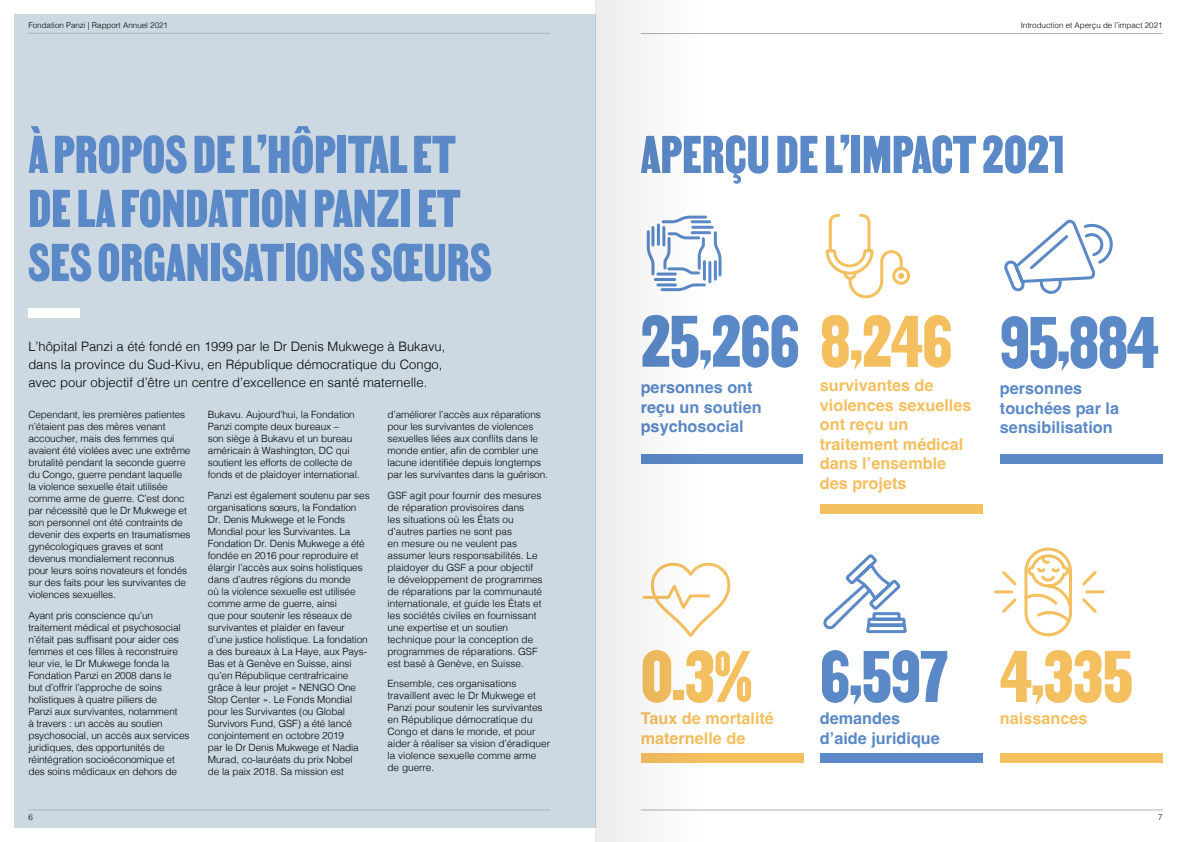
<style>
.page{position:relative;width:1191px;height:842px;background:#fff}
.page>*{position:absolute;margin:0;border:0;box-sizing:border-box;transform-origin:0 0}
.t1{font:88px "MARTIN";letter-spacing:-.01em;color:#5b89c7}
.t2{font:88px "MARTIN";letter-spacing:-.01em;color:#f4bf5f}
.t3{font:64px/54px "MARTIN";color:#5b89c7}
.t4{font:700 16.2px/19.5px "Helvetica";color:#f4bf5f}
.t5{font:700 16.2px/19.5px "Helvetica";color:#5b89c7}
.t6{font:300 13px/18px "Helvetica";color:#000}
.t7{font:300 10px/12px "Helvetica";letter-spacing:-.01em;color:#000}
.t8{font:300 8px "Helvetica";color:#000}
.s1{font-size:76px}
.s2{color:#f4bf5f}
.s3{font-size:76px;color:#f4bf5f}
.s4{color:#5b89c7}
.s5{font-size:76px;color:#5b89c7}
</style>
<div class="page">
<div style="left:14px;top:14px;width:581px;height:814px;background:#ccd9e2"></div>
<div style="left:820px;top:504px;width:162px;height:9px;background:#f4bf5f"></div>
<div style="left:640px;top:454px;width:162px;height:10px;background:#5b89c7"></div>
<div style="left:28px;top:309px;width:51px;height:9px;background:#fff"></div>
<div style="left:1000px;top:454px;width:162px;height:10px;background:#5b89c7"></div>
<div style="left:640px;top:753px;width:163px;height:10px;background:#f4bf5f"></div>
<div style="left:820px;top:753px;width:162px;height:10px;background:#5b89c7"></div>
<div style="left:1000px;top:753px;width:162px;height:10px;background:#f4bf5f"></div>
<svg style="left:1026px;top:549px;width:44px;height:86px"></svg>
<div style="left:1024px;top:547px;width:48px;height:89px;border:3px solid #f4bf5f;border-radius:22px"></div>
<svg style="left:994px;top:553px;width:111px;height:70px"></svg>
<svg style="left:823px;top:554px;width:84px;height:80px"></svg>
<svg style="left:711px;top:563px;width:20px;height:53px"></svg>
<svg style="left:711px;top:225px;width:11px;height:58px"></svg>
<svg style="left:1004px;top:220px;width:109px;height:74px"></svg>
<svg style="left:825px;top:213px;width:86px;height:86px"></svg>
<hr style="left:28px;top:33px;width:522px;height:1px;background:#b3b2b2">
<hr style="left:641px;top:33px;width:521px;height:1px;background:#b3b2b2">
<hr style="left:28px;top:810px;width:522px;height:1px;background:#b3b2b2">
<hr style="left:641px;top:810px;width:521px;height:1px;background:#b3b2b2">
<div style="left:595px;top:0;width:116px;height:842px;background:#f6f6f6"></div>
<p class="t8" style="left:28px;top:19px;width:141px">Fondation Panzi | Rapport Annuel 2021</p>
<p class="t8" style="left:1020px;top:19px;width:143px">Introduction et Aperçu de l’impact 2021</p>
<h2 class="t3" style="left:28px;top:126px;width:465px">À PROPOS DE L’HÔPITAL ET<br>DE LA FONDATION PANZI ET<br>SES ORGANISATIONS SŒURS</h2>
<h2 class="t3" style="left:640px;top:127px;width:425px">APERÇU DE L’IMPACT 2021</h2>
<h3 class="t6" style="left:28px;top:336px;width:418px">L’hôpital Panzi a été fondé en 1999 par le Dr Denis Mukwege à Bukavu, dans la province du Sud-Kivu, en République démocratique du Congo, avec pour objectif d’être un centre d’excellence en santé maternelle.</h3>
<p class="t7" style="left:208px;top:408px;width:153px">Bukavu. Aujourd’hui, la Fondation<br>Panzi compte deux bureaux –<br>son siège à Bukavu et un bureau américain à Washington, DC qui soutient les efforts de collecte de fonds et de plaidoyer international.</p>
<p class="t7" style="left:208px;top:488px;width:163px">Panzi est également soutenu par ses organisations sœurs, la Fondation<br>Dr. Denis Mukwege et le Fonds<br>Mondial pour les Survivantes. La<br>Fondation Dr. Denis Mukwege a été fondée en 2016 pour reproduire et élargir l’accès aux soins holistiques dans d’autres régions du monde<br>où la violence sexuelle est utilisée comme arme de guerre, ainsi<br>que pour soutenir les réseaux de survivantes et plaider en faveur d’une justice holistique. La fondation a des bureaux à La Haye, aux Pays-<br>Bas et à Genève en Suisse, ainsi qu’en République centrafricaine grâce à leur projet « NENGO One<br>Stop Center ». Le Fonds Mondial pour les Survivantes (ou Global<br>Survivors Fund, GSF) a été lancé conjointement en octobre 2019<br>par le Dr Denis Mukwege et Nadia<br>Murad, co-lauréats du prix Nobel<br>de la paix 2018. Sa mission est</p>
<p class="t7" style="left:28px;top:408px;width:164px">Cependant, les premières patientes n’étaient pas des mères venant accoucher, mais des femmes qui avaient été violées avec une extrême brutalité pendant la seconde guerre du Congo, guerre pendant laquelle la violence sexuelle était utilisée comme arme de guerre. C’est donc par nécessité que le Dr Mukwege et son personnel ont été contraints de devenir des experts en traumatismes gynécologiques graves et sont devenus mondialement reconnus pour leurs soins novateurs et fondés sur des faits pour les survivantes de violences sexuelles.</p>
<p class="t7" style="left:28px;top:608px;width:163px">Ayant pris conscience qu’un traitement médical et psychosocial n’était pas suffisant pour aider ces femmes et ces filles à reconstruire leur vie, le Dr Mukwege fonda la Fondation Panzi en 2008 dans le<br>but d’offrir l’approche de soins holistiques à quatre piliers de<br>Panzi aux survivantes, notamment<br>à travers : un accès au soutien psychosocial, un accès aux services juridiques, des opportunités de réintégration socioéconomique et des soins médicaux en dehors de</p>
<p class="t7" style="left:387px;top:408px;width:162px">d’améliorer l’accès aux réparations pour les survivantes de violences sexuelles liées aux conflits dans le monde entier, afin de combler une lacune identifiée depuis longtemps par les survivantes dans la guérison.</p>
<p class="t7" style="left:387px;top:488px;width:157px">GSF agit pour fournir des mesures de réparation provisoires dans<br>les situations où les États ou d’autres parties ne sont pas<br>en mesure ou ne veulent pas assumer leurs responsabilités. Le plaidoyer du GSF a pour objectif le développement de programmes de réparations par la communauté internationale, et guide les États et les sociétés civiles en fournissant une expertise et un soutien technique pour la conception de programmes de réparations. GSF est basé à Genève, en Suisse.</p>
<p class="t7" style="left:387px;top:677px;width:164px">Ensemble, ces organisations travaillent avec le Dr Mukwege et<br>Panzi pour soutenir les survivantes en République démocratique du<br>Congo et dans le monde, et pour aider à réaliser sa vision d’éradiquer la violence sexuelle comme arme de guerre.</p>
<h1 class="t1" style="left:641px;top:289px;width:313px">25<span class="s1">,</span>266 <span class="s2">8</span><span class="s3">,</span><span class="s2">246</span></h1>
<h1 class="t1" style="left:1000px;top:290px;width:160px">95<span class="s1">,</span>884</h1>
<h3 class="t4" style="left:820px;top:377px;width:153px">survivantes de violences sexuelles ont reçu un traitement médical dans l’ensemble des projets</h3>
<h3 class="t5" style="left:640px;top:379px;width:122px">personnes ont reçu un soutien psychosocial</h3>
<h3 class="t5" style="left:1000px;top:380px;width:121px">personnes touchées par la sensibilisation</h3>
<h1 class="t2" style="left:640px;top:624px;width:494px">0<span class="s1">.</span>3% <span class="s4">6</span><span class="s5">,</span><span class="s4">597</span> 4<span class="s1">,</span>335</h1>
<h3 class="t4" style="left:640px;top:710px;width:135px">Taux de mortalité</h3>
<h3 class="t4" style="left:1000px;top:710px;width:89px">naissances</h3>
<h3 class="t4" style="left:640px;top:730px;width:106px">maternelle de</h3>
<h3 class="t5" style="left:820px;top:710px;width:121px">demandes d’aide juridique</h3>
<p class="t8" style="left:28px;top:810px;width:6px">6</p>
<p class="t8" style="left:1158px;top:810px;width:6px">7</p>
</div>
